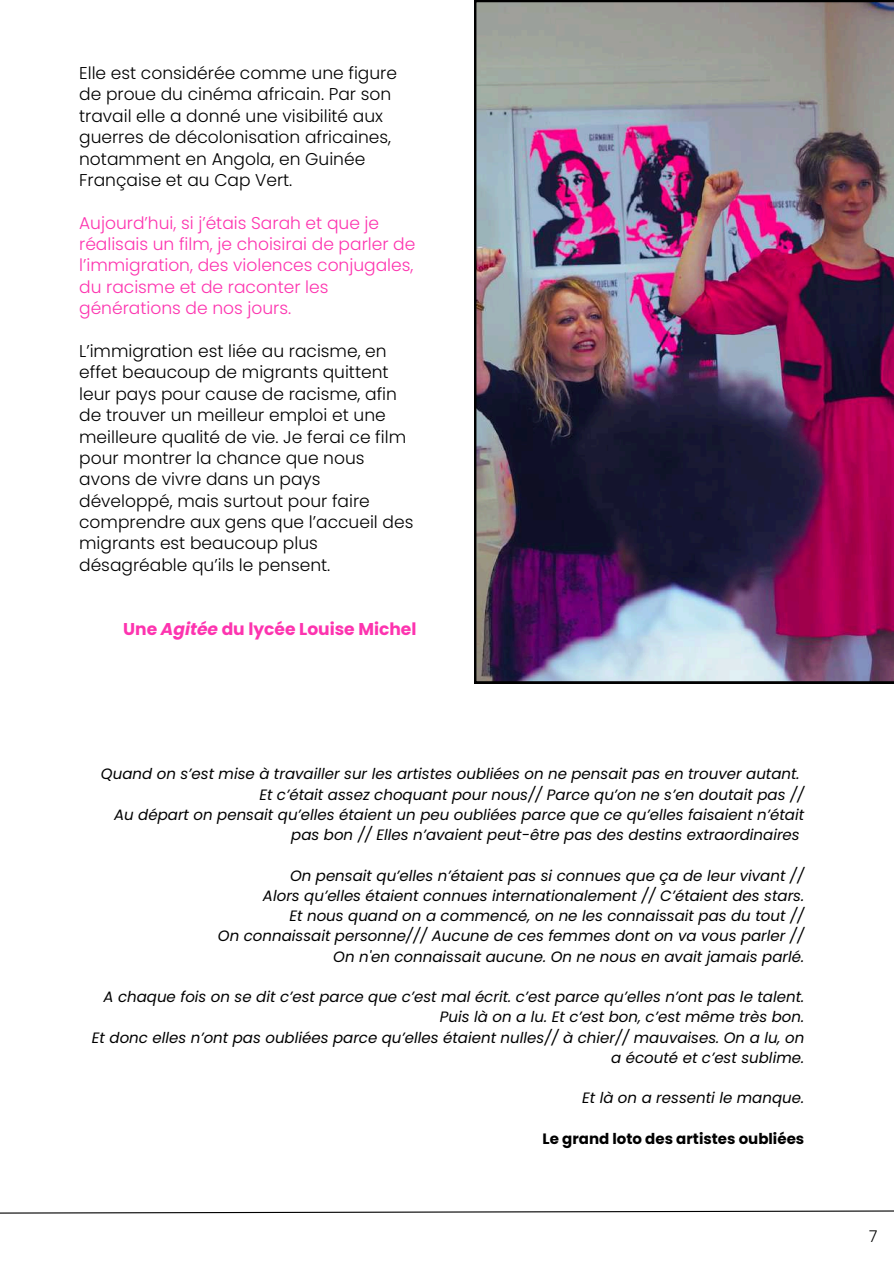
<style>
.page{position:relative;width:894px;height:1264px;background:#fff}
.page>*{position:absolute;margin:0;border:0;box-sizing:border-box;transform-origin:0 0}
.t1{font:300 17.1px/21.3px "Poppins";color:#000}
.t2{font:300 17.1px/21.3px "Poppins";color:#fd34af}
.t3{font:700 17.1px "Poppins";color:#fd34af}
.t4{font:16.65px "Garet";color:#000}
.t5{font:italic 15px/20.2px "Poppins";color:#000;text-align:right}
.t6{font:700 15px "Poppins";color:#000}
.s1{font-style:italic}
</style>
<div class="page">
<img style="left:474px;top:0;width:419px;height:683px">
<svg style="left:0;top:1210px;width:893px;height:4px"></svg>
<p class="t1" style="left:79px;top:62px;width:319px">Elle est considérée comme une figure de proue du cinéma africain. Par son travail elle a donné une visibilité aux guerres de décolonisation africaines, notamment en Angola, en Guinée Française et au Cap Vert.</p>
<p class="t2" style="left:79px;top:212px;width:337px">Aujourd’hui, si j’étais Sarah et que je réalisais un film, je choisirai de parler de l’immigration, des violences conjugales, du racisme et de raconter les générations de nos jours.</p>
<p class="t1" style="left:79px;top:340px;width:335px">L’immigration est liée au racisme, en effet beaucoup de migrants quittent leur pays pour cause de racisme, afin de trouver un meilleur emploi et une meilleure qualité de vie. Je ferai ce film pour montrer la chance que nous avons de vivre dans un pays développé, mais surtout pour faire comprendre aux gens que l’accueil des migrants est beaucoup plus désagréable qu’ils le pensent.</p>
<p class="t3" style="left:123px;top:617px;width:294px">Une <span class="s1">Agitée</span> du lycée Louise Michel</p>
<p class="t5" style="left:101px;top:763px;width:704px">Quand on s’est mise à travailler sur les artistes oubliées on ne pensait pas en trouver autant.<br>Et c’était assez choquant pour nous// Parce qu’on ne s’en doutait pas //<br>Au départ on pensait qu’elles étaient un peu oubliées parce que ce qu’elles faisaient n’était pas bon // Elles n’avaient peut-être pas des destins extraordinaires</p>
<p class="t5" style="left:218px;top:865px;width:587px">On pensait qu’elles n’étaient pas si connues que ça de leur vivant //<br>Alors qu’elles étaient connues internationalement // C’étaient des stars.<br>Et nous quand on a commencé, on ne les connaissait pas du tout //<br>On connaissait personne/// Aucune de ces femmes dont on va vous parler // On n'en connaissait aucune. On ne nous en avait jamais parlé.</p>
<p class="t5" style="left:92px;top:986px;width:713px">A chaque fois on se dit c’est parce que c’est mal écrit. c’est parce qu’elles n’ont pas le talent.<br>Puis là on a lu. Et c’est bon, c’est même très bon.<br>Et donc elles n’ont pas oubliées parce qu’elles étaient nulles// à chier// mauvaises. On a lu, on a écouté et c’est sublime.</p>
<p class="t5" style="left:582px;top:1087px;width:224px">Et là on a ressenti le manque.</p>
<p class="t6" style="left:542px;top:1128px;width:263px">Le grand loto des artistes oubliées</p>
<p class="t4" style="left:868px;top:1224px;width:10px">7</p>
</div>
